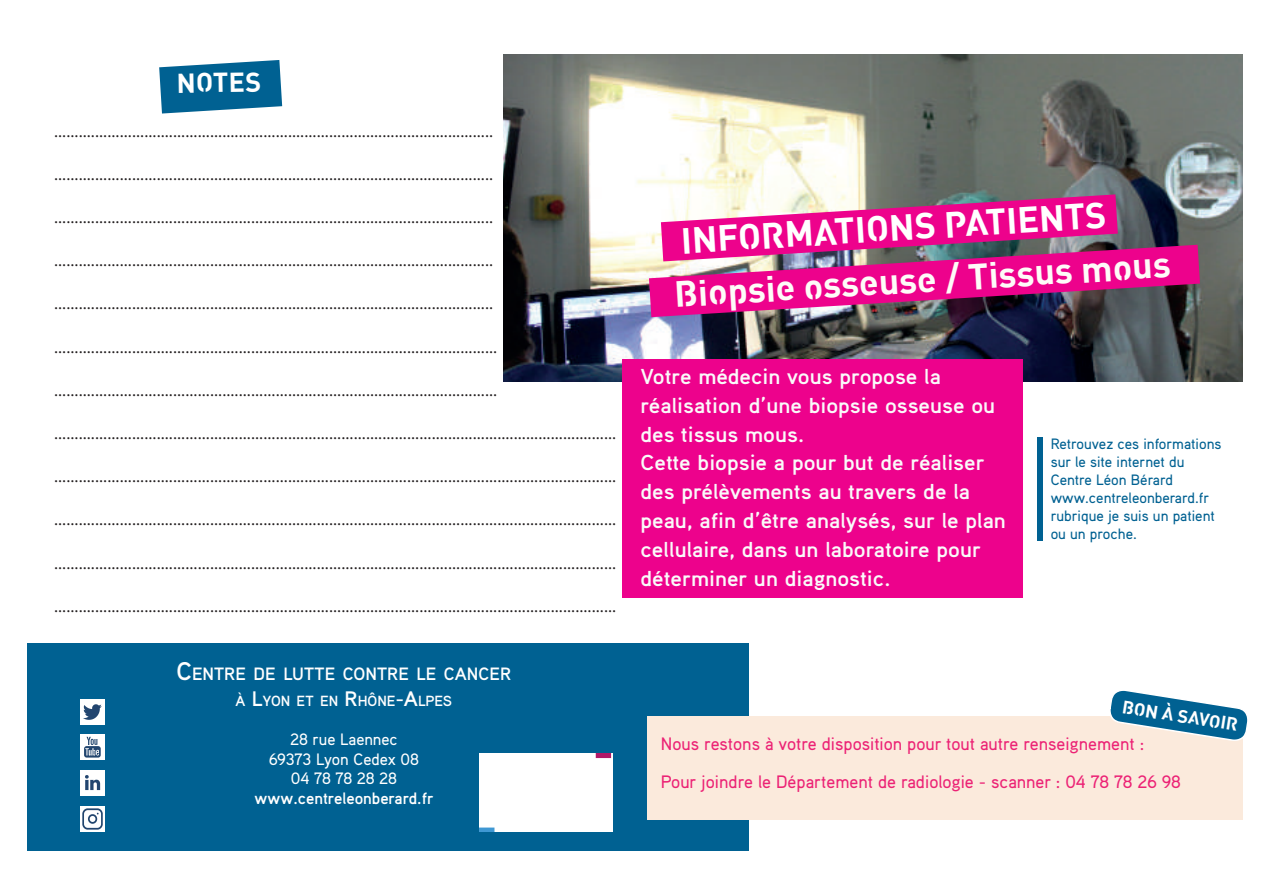
<style>
.page{position:relative;width:1263px;height:893px;background:#fff}
.page>*{position:absolute;margin:0;border:0;box-sizing:border-box;transform-origin:0 0}
.t1{font:700 36px "Streetvertising";color:#fefbf8}
.t2{font:700 36px "Streetvertising";color:#fff}
.t3{font:700 27px "Streetvertising";color:#fff}
.t4{font:700 21.6px/28.8px "Aaux Pro";color:#fafafa;scale:1.06 1}
.t5{font:18px "Minion Pro";color:#231f20}
.t6{font:500 18px/38.1px "Aaux Pro";color:#ec2275}
.t7{font:700 18px "Streetvertising";color:#fff}
.t8{font:700 17.85px "Aaux Pro";color:#fff}
.t9{font:500 16.5px/19.8px "Aaux Pro";letter-spacing:-.005em;color:#fff;text-align:center}
.t10{font:700 16.5px "Aaux Pro";color:#fff}
.t11{font:500 15px/18px "Aaux Pro";color:#006192}
.t12{font:700 14.7px "Aaux Pro";color:#fff}
.s1{font-size:25.5px}
.s2{font-size:21px}
</style>
<div class="page">
<img style="left:503px;top:54px;width:739px;height:327px">
<img style="left:649px;top:194px;width:551px;height:123px">
<div style="left:28px;top:644px;width:721px;height:207px;background:#006192"></div>
<svg style="left:159px;top:60px;width:123px;height:54px;background:#287aa3"></svg>
<img style="left:81px;top:770px;width:24px;height:25px">
<img style="left:81px;top:735px;width:24px;height:25px">
<img style="left:81px;top:699px;width:24px;height:25px">
<img style="left:81px;top:807px;width:24px;height:25px">
<div style="left:647px;top:716px;width:595px;height:103px;background:#fbeadc"></div>
<svg style="left:1110px;top:690px;width:138px;height:52px"></svg>
<div style="left:622px;top:359px;width:401px;height:238px;background:#ed028c"></div>
<div style="left:479px;top:753px;width:134px;height:79px;background:#fff"></div>
<div style="left:1037px;top:437px;width:6px;height:104px;background:#006192"></div>
<h2 class="t3" style="left:176px;top:65px;width:86px;rotate:-1deg">NOTES</h2>
<p class="t5" style="left:54px;top:119px;width:441px">...........................................................................................................</p>
<p class="t5" style="left:54px;top:162px;width:441px">...........................................................................................................</p>
<p class="t5" style="left:54px;top:205px;width:441px">...........................................................................................................</p>
<p class="t5" style="left:54px;top:248px;width:441px">...........................................................................................................</p>
<p class="t5" style="left:54px;top:291px;width:441px">...........................................................................................................</p>
<p class="t5" style="left:54px;top:335px;width:445px">............................................................................................................</p>
<p class="t5" style="left:54px;top:378px;width:445px">............................................................................................................</p>
<p class="t5" style="left:54px;top:421px;width:564px">.........................................................................................................................................</p>
<p class="t5" style="left:54px;top:464px;width:564px">.........................................................................................................................................</p>
<p class="t5" style="left:54px;top:507px;width:564px">.........................................................................................................................................</p>
<p class="t5" style="left:54px;top:551px;width:564px">.........................................................................................................................................</p>
<p class="t5" style="left:54px;top:594px;width:564px">.........................................................................................................................................</p>
<p class="t8" style="left:176px;top:663px;width:336px"><span class="s1">C</span>ENTRE DE LUTTE CONTRE LE CANCER</p>
<p class="t12" style="left:235px;top:691px;width:218px">À <span class="s2">L</span>YON ET EN <span class="s2">R</span>HÔNE<span class="s2">-A</span>LPES</p>
<p class="t9" style="left:269px;top:729px;width:152px">28 rue Laennec<br>69373 Lyon Cedex 08<br>04 78 78 28 28</p>
<p class="t10" style="left:255px;top:788px;width:181px">www.centreleonberard.fr</p>
<h1 class="t2" style="left:679px;top:219px;width:428px;rotate:-4deg">INFORMATIONS PATIENTS</h1>
<h1 class="t1" style="left:673px;top:273px;width:499px;rotate:-4deg">Biopsie osseuse / Tissus mous</h1>
<p class="t4" style="left:640px;top:361px;width:346px">Votre médecin vous propose la réalisation d’une biopsie osseuse ou des tissus mous.<br>Cette biopsie a pour but de réaliser des prélèvements au travers de la peau, afin d’être analysés, sur le plan cellulaire, dans un laboratoire pour déterminer un diagnostic.</p>
<p class="t11" style="left:1051px;top:434px;width:172px">Retrouvez ces informations sur le site internet du<br>Centre Léon Bérard www.centreleonberard.fr rubrique je suis un patient ou un proche.</p>
<p class="t7" style="left:1124px;top:695px;width:118px;rotate:9deg">BON À SAVOIR</p>
<p class="t6" style="left:661px;top:724px;width:521px">Nous restons à votre disposition pour tout autre renseignement :<br>Pour joindre le Département de radiologie - scanner : 04 78 78 26 98</p>
</div>
